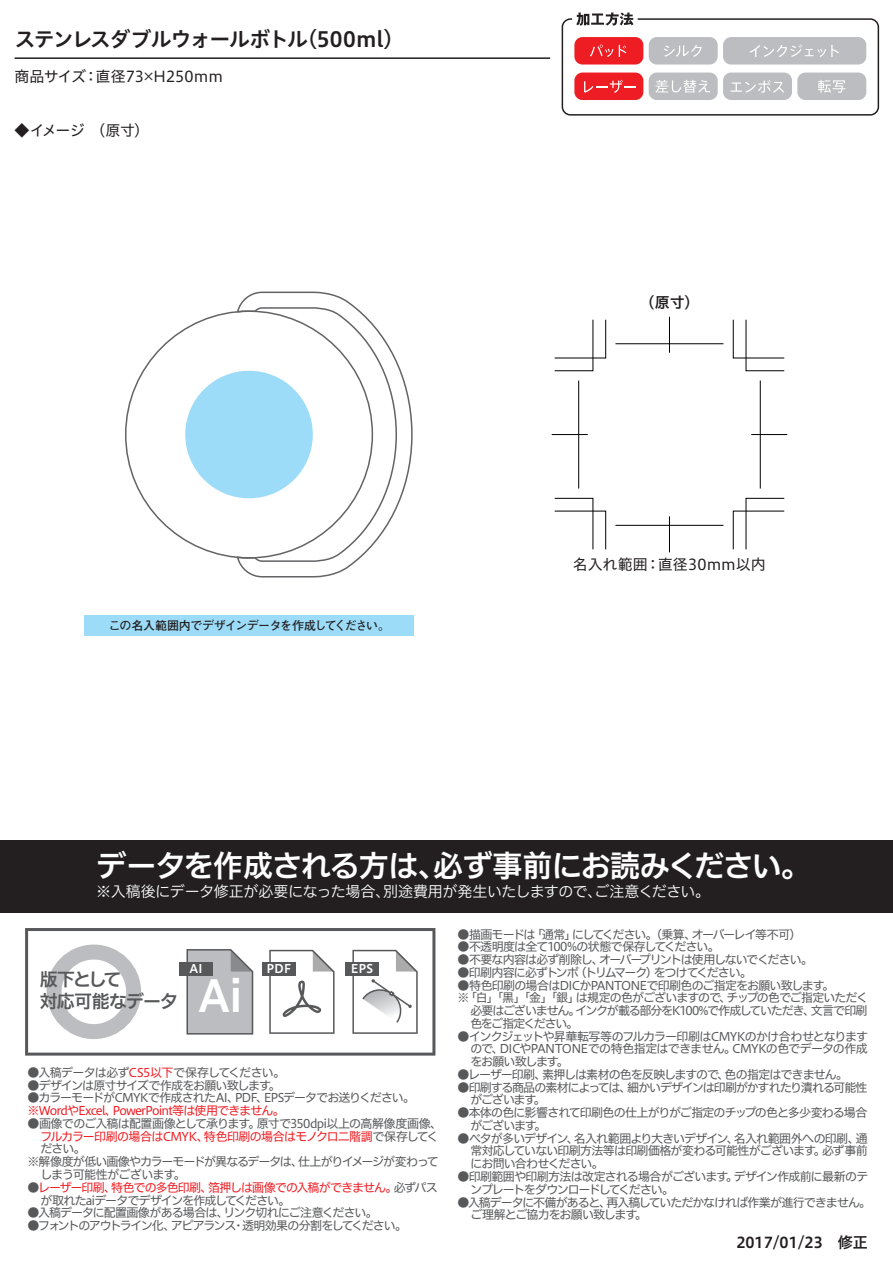
<style>
.page{position:relative;width:893px;height:1263px;background:#fff}
.page>*{position:absolute;margin:0;border:0;box-sizing:border-box;transform-origin:0 0}
.t1{font:43.5px "Hiragino UD Sans F Std N W6";color:#fff}
.t2{font:30px "Hiragino UD Sans F Std N W6";letter-spacing:-.03em;color:#fff}
.t3{font:21px "Hiragino UD Sans Std W6";letter-spacing:-.06em;color:#231f20}
.t4{font:18px/21.8px "Hiragino UD Sans F Std N W6";letter-spacing:-.05em;color:#57585a}
.t5{font:15px "Hiragino UD Sans F Std N W3";letter-spacing:-.02em;color:#fff}
.t6{font:15px "Hiragino UD Sans Std W4";letter-spacing:-.01em;color:#231f20}
.t7{font:15px "Hiragino UD Sans Std W4";letter-spacing:.01em;color:#231f20}
.t8{font:15px "Hiragino UD Sans F Std N W6";color:#231f20}
.t9{font:15px "Hiragino UD Sans Std W6";color:#231f20}
.t10{font:12px/12.8px "Hiragino UD Sans F Std N W4";letter-spacing:-.075em;color:#57585a}
.t11{font:12px/12.8px "Hiragino UD Sans F Std N W4";letter-spacing:-.07em;color:#ee1d23}
.t12{font:12px "Hiragino UD Sans F Std N W4";letter-spacing:-.095em;color:#57585a}
.t13{font:12px "Hiragino UD Sans F Std N W4";letter-spacing:-.115em;color:#57585a}
.t14{font:12px "Hiragino UD Sans F Std N W4";letter-spacing:-.1em;color:#57585a}
.t15{font:700 12px "Futo Go B101";letter-spacing:-.07em;color:#231f20}
.t16{font:12px "Hiragino UD Sans F Std N W4";letter-spacing:-.055em;color:#57585a}
.t17{font:12px "Hiragino UD Sans F Std N W6";color:#fff}
.s1{color:#ee1d23}
.s2{color:#57585a}
</style>
<div class="page">
<svg style="left:576px;top:12px;width:57px;height:14px"></svg>
<div style="left:574px;top:73px;width:69px;height:27px;background:#ee1d23;border-radius:8px"></div>
<svg style="left:584px;top:80px;width:51px;height:13px"></svg>
<div style="left:649px;top:37px;width:69px;height:28px;background:#bcbdc0;border-radius:8px"></div>
<svg style="left:664px;top:45px;width:38px;height:12px"></svg>
<svg style="left:723px;top:37px;width:143px;height:28px;background:#c0c1c4"></svg>
<div style="left:574px;top:37px;width:69px;height:28px;background:#ee1d23;border-radius:8px"></div>
<svg style="left:590px;top:45px;width:23px;height:12px"></svg>
<svg style="left:619px;top:45px;width:7px;height:12px"></svg>
<div style="left:649px;top:73px;width:69px;height:27px;background:#bcbdc0;border-radius:8px"></div>
<svg style="left:655px;top:80px;width:55px;height:13px"></svg>
<div style="left:723px;top:73px;width:69px;height:27px;background:#bcbdc0;border-radius:8px"></div>
<svg style="left:731px;top:80px;width:53px;height:13px"></svg>
<div style="left:797px;top:73px;width:69px;height:27px;background:#bcbdc0;border-radius:8px"></div>
<svg style="left:818px;top:80px;width:27px;height:13px"></svg>
<div style="left:562px;top:18px;width:317px;height:98px;border:2px solid #231f20;border-radius:8px"></div>
<hr style="left:15px;top:57px;width:535px;height:2px;background:#231f20">
<div style="left:84px;top:616px;width:330px;height:20px;background:#9cdcf8"></div>
<svg style="left:237px;top:291px;width:176px;height:287px"></svg>
<div style="left:185px;top:371px;width:128px;height:127px;background:#9cdcf8;border-radius:50%"></div>
<div style="left:0;top:840px;width:893px;height:73px;background:#231f20"></div>
<svg style="left:25px;top:928px;width:410px;height:127px"></svg>
<div style="left:47px;top:944px;width:94px;height:95px;border:15px solid #bcbdc0;border-radius:50%"></div>
<svg style="left:186px;top:948px;width:68px;height:87px;background:#b7b8bb"></svg>
<div style="left:179px;top:962px;width:34px;height:13px;background:#57585a"></div>
<div style="left:262px;top:962px;width:33px;height:13px;background:#57585a"></div>
<svg style="left:269px;top:950px;width:66px;height:84px"></svg>
<div style="left:345px;top:962px;width:34px;height:13px;background:#57585a"></div>
<svg style="left:352px;top:950px;width:66px;height:84px"></svg>
<svg style="left:554px;top:498px;width:52px;height:52px"></svg>
<svg style="left:554px;top:319px;width:52px;height:52px"></svg>
<svg style="left:733px;top:319px;width:52px;height:52px"></svg>
<svg style="left:733px;top:498px;width:52px;height:52px"></svg>
<hr style="left:552px;top:434px;width:36px;height:1px;background:#000">
<hr style="left:578px;top:380px;width:1px;height:108px;background:#000">
<hr style="left:751px;top:434px;width:36px;height:1px;background:#000">
<hr style="left:760px;top:380px;width:1px;height:108px;background:#000">
<hr style="left:615px;top:343px;width:108px;height:1px;background:#000">
<hr style="left:669px;top:317px;width:1px;height:36px;background:#000">
<hr style="left:615px;top:525px;width:108px;height:1px;background:#000">
<hr style="left:669px;top:516px;width:1px;height:36px;background:#000">
<h3 class="t3" style="left:15px;top:23px;width:380px">ステンレスダブルウォールボトル(500ml)</h3>
<p class="t6" style="left:15px;top:65px;width:210px">商品サイズ：直径73×H250mm</p>
<p class="t6" style="left:15px;top:119px;width:136px">◆イメージ（原寸）</p>
<p class="t15" style="left:109px;top:618px;width:282px">この名入範囲内でデザインデータを作成してください。</p>
<p class="t9" style="left:640px;top:291px;width:61px">（原寸）</p>
<p class="t7" style="left:573px;top:553px;width:194px">名入れ範囲：直径30mm以内</p>
<h2 class="t2" style="left:96px;top:843px;width:716px">データを作成される方は、必ず事前にお読みください。</h2>
<p class="t5" style="left:96px;top:880px;width:615px">※入稿後にデータ修正が必要になった場合、別途費用が発生いたしますので、ご注意ください。</p>
<h3 class="t4" style="left:40px;top:968px;width:140px">版下として<br>対応可能なデータ</h3>
<p class="t17" style="left:189px;top:959px;width:15px">AI</p>
<p class="t17" style="left:266px;top:959px;width:26px">PDF</p>
<p class="t17" style="left:351px;top:959px;width:24px">EPS</p>
<h1 class="t1" style="left:198px;top:962px;width:46px">Ai</h1>
<p class="t16" style="left:28px;top:1063px;width:259px">●入稿データは必ず<span class="s1">CS5以下</span>で保存してください。</p>
<p class="t10" style="left:28px;top:1078px;width:255px">●デザインは原寸サイズで作成をお願い致します。</p>
<p class="t10" style="left:28px;top:1091px;width:389px">●カラーモードがCMYKで作成されたAI、PDF、EPSデータでお送りください。</p>
<p class="t11" style="left:28px;top:1103px;width:259px">※WordやExcel、PowerPoint等は使用できません。</p>
<p class="t10" style="left:28px;top:1116px;width:416px">●画像でのご入稿は配置画像として承ります。原寸で350dpi以上の高解像度画像、</p>
<p class="t11" style="left:40px;top:1129px;width:399px">フルカラー印刷の場合はCMYK、特色印刷の場合はモノクロ二階調<span class="s2">で保存してく</span></p>
<p class="t10" style="left:40px;top:1142px;width:47px">ださい。</p>
<p class="t10" style="left:28px;top:1155px;width:413px">※解像度が低い画像やカラーモードが異なるデータは、仕上がりイメージが変わって</p>
<p class="t10" style="left:40px;top:1167px;width:147px">しまう可能性がございます。</p>
<p class="t11" style="left:40px;top:1180px;width:399px;text-indent:-13px"><span class="s2">●</span>レーザー印刷、特色での多色印刷、箔押しは画像での入稿ができません。<span class="s2">必ずパスが取れたaiデータでデザインを作成してください。</span></p>
<p class="t10" style="left:28px;top:1206px;width:352px">●入稿データに配置画像がある場合は、リンク切れにご注意ください。</p>
<p class="t13" style="left:28px;top:1216px;width:381px">●フォントのアウトライン化、アピアランス・透明効果の分割をしてください。</p>
<p class="t14" style="left:458px;top:925px;width:345px">●描画モードは「通常」にしてください。（乗算、オーバーレイ等不可）</p>
<p class="t10" style="left:458px;top:940px;width:264px">●不透明度は全て100%の状態で保存してください。</p>
<p class="t10" style="left:458px;top:952px;width:357px">●不要な内容は必ず削除し、オーバープリントは使用しないでください。</p>
<p class="t12" style="left:458px;top:963px;width:296px">●印刷内容に必ずトンボ（トリムマーク）をつけてください。</p>
<p class="t10" style="left:458px;top:978px;width:379px">●特色印刷の場合はDICかPANTONEで印刷色のご指定をお願い致します。</p>
<p class="t10" style="left:458px;top:991px;width:412px">※「白」「黒」「金」「銀」は規定の色がございますので、チップの色でご指定いただく</p>
<p class="t12" style="left:470px;top:1001px;width:399px">必要はございません。インクが載る部分をK100%で作成していただき、文言で印刷</p>
<p class="t13" style="left:470px;top:1014px;width:110px">色をご指定ください。</p>
<p class="t10" style="left:470px;top:1029px;width:399px;text-align:justify;text-indent:-13px">●インクジェットや昇華転写等のフルカラー印刷はCMYKのかけ合わせとなりますので、DICやPANTONEでの特色指定はできません。CMYKの色でデータの作成をお願い致します。</p>
<p class="t10" style="left:458px;top:1067px;width:392px">●レーザー印刷、素押しは素材の色を反映しますので、色の指定はできません。</p>
<p class="t10" style="left:470px;top:1080px;width:399px;text-indent:-13px">●印刷する商品の素材によっては、細かいデザインは印刷がかすれたり潰れる可能性がございます。</p>
<p class="t10" style="left:470px;top:1106px;width:399px;text-indent:-13px">●本体の色に影響されて印刷色の仕上がりがご指定のチップの色と多少変わる場合がございます。</p>
<p class="t10" style="left:470px;top:1131px;width:399px;text-align:justify;text-indent:-13px">●ベタが多いデザイン、名入れ範囲より大きいデザイン、名入れ範囲外への印刷、通常対応していない印刷方法等は印刷価格が変わる可能性がございます。必ず事前にお問い合わせください。</p>
<p class="t10" style="left:470px;top:1169px;width:399px;text-indent:-13px">●印刷範囲や印刷方法は改定される場合がございます。デザイン作成前に最新のテンプレートをダウンロードしてください。</p>
<p class="t10" style="left:470px;top:1195px;width:402px;text-indent:-13px">●入稿データに不備があると、再入稿していただかなければ作業が進行できません。ご理解とご協力をお願い致します。</p>
<p class="t8" style="left:736px;top:1231px;width:133px">2017/01/23　修正</p>
</div>
